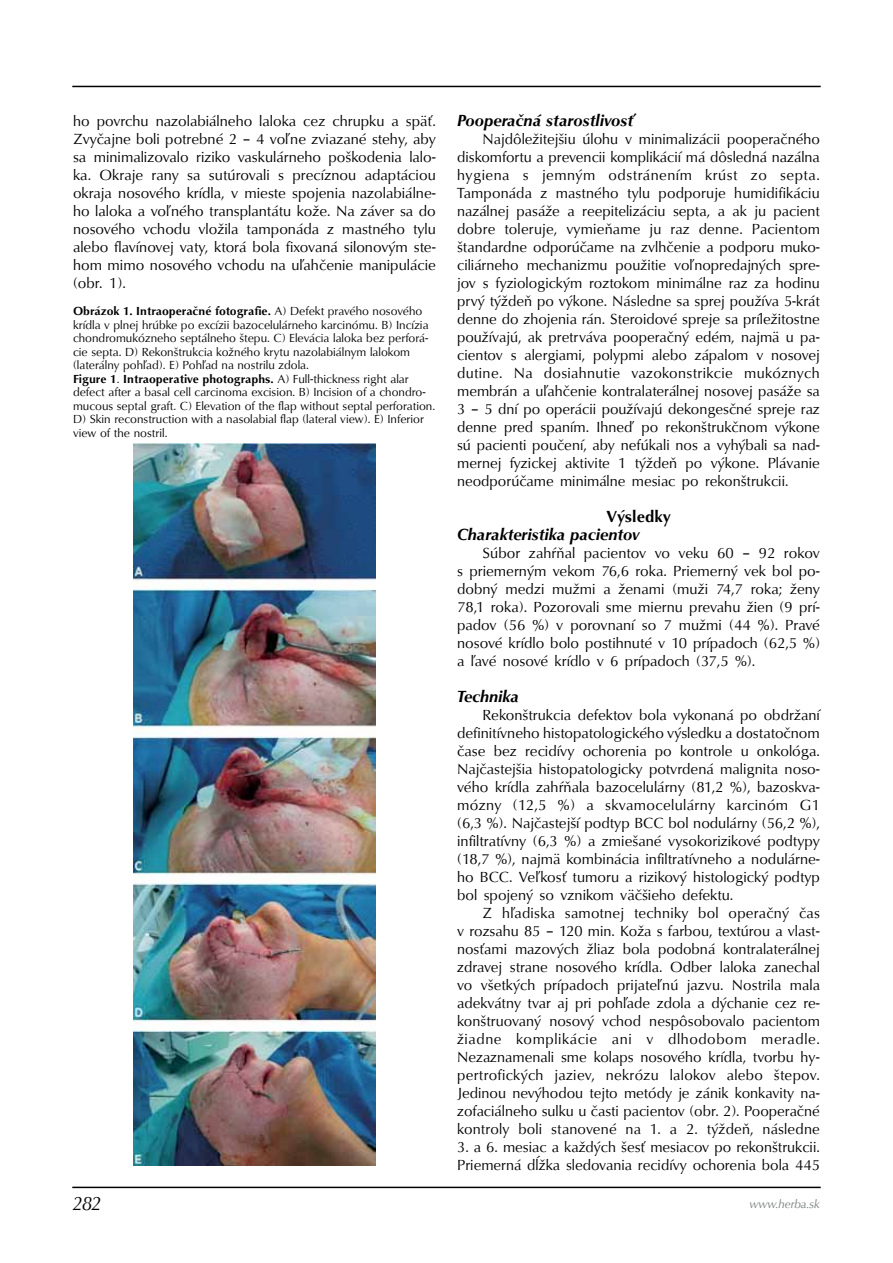
<style>
.page{position:relative;width:893px;height:1263px;background:#fff}
.page>*{position:absolute;margin:0;border:0;box-sizing:border-box;transform-origin:0 0}
.t1{font:italic 19.5px "URW Classico TEE";color:#000}
.t2{font:italic 700 16.5px "URW Classico TEE";color:#000}
.t3{font:700 16.5px "URW Classico TEE";color:#000}
.t4{font:15px/18px "URW Classico TEE";color:#000;text-align:justify}
.t5{font:12px/13.5px "URW Classico TEE";color:#000}
.t6{font:italic 12px "URW Classico TEE";color:#777e7e}
.s1{font-weight:700}
</style>
<div class="page">
<hr style="left:72px;top:86px;width:749px;height:1px;background:#000">
<hr style="left:72px;top:1187px;width:749px;height:1px;background:#000">
<img style="left:133px;top:443px;width:242px;height:722px">
<p class="t4" style="left:73px;top:112px;width:364px">ho povrchu nazolabiálneho laloka cez chrupku a späť.<br>Zvyčajne boli potrebné 2 – 4 voľne zviazané stehy, aby sa minimalizovalo riziko vaskulárneho poškodenia lalo&shy;ka. Okraje rany sa sutúrovali s precíznou adaptáciou okraja nosového krídla, v mieste spojenia nazolabiálne&shy;ho laloka a voľného transplantátu kože. Na záver sa do nosového vchodu vložila tamponáda z mastného tylu alebo flavínovej vaty, ktorá bola fixovaná silonovým ste&shy;hom mimo nosového vchodu na uľahčenie manipulácie (obr. 1).</p>
<p class="t5" style="left:73px;top:304px;width:364px"><span class="s1">Obrázok 1. Intraoperačné fotografie.</span> A) Defekt pravého nosového krídla v plnej hrúbke po excízii bazocelulárneho karcinómu. B) Incízia chondromukózneho septálneho štepu. C) Elevácia laloka bez perforá&shy;cie septa. D) Rekonštrukcia kožného krytu nazolabiálnym lalokom (laterálny pohľad). E) Pohľad na nostrilu zdola.<br><span class="s1">Figure 1</span>. <span class="s1">Intraoperative photographs.</span> A) Full-thickness right alar defect after a basal cell carcinoma excision. B) Incision of a chondro&shy;mucous septal graft. C) Elevation of the flap without septal perforation.<br>D) Skin reconstruction with a nasolabial flap (lateral view). E) Inferior view of the nostril.</p>
<p class="t2" style="left:457px;top:110px;width:179px">Pooperačná starostlivosť</p>
<p class="t4" style="left:457px;top:130px;width:364px;text-indent:26px">Najdôležitejšiu úlohu v minimalizácii pooperačného diskomfortu a prevencii komplikácií má dôsledná nazálna hygiena s jemným odstránením krúst zo septa.<br>Tamponáda z mastného tylu podporuje humidifikáciu nazálnej pasáže a reepitelizáciu septa, a ak ju pacient dobre toleruje, vymieňame ju raz denne. Pacientom štandardne odporúčame na zvlhčenie a podporu muko&shy;ciliárneho mechanizmu použitie voľnopredajných spre&shy;jov s fyziologickým roztokom minimálne raz za hodinu prvý týždeň po výkone. Následne sa sprej používa 5-krát denne do zhojenia rán. Steroidové spreje sa príležitostne používajú, ak pretrváva pooperačný edém, najmä u pa&shy;cientov s alergiami, polypmi alebo zápalom v nosovej dutine. Na dosiahnutie vazokonstrikcie mukóznych membrán a uľahčenie kontralaterálnej nosovej pasáže sa 3 – 5 dní po operácii používajú dekongesčné spreje raz denne pred spaním. Ihneď po rekonštrukčnom výkone sú pacienti poučení, aby nefúkali nos a vyhýbali sa nad&shy;mernej fyzickej aktivite 1 týždeň po výkone. Plávanie neodporúčame minimálne mesiac po rekonštrukcii.</p>
<p class="t3" style="left:606px;top:506px;width:66px">Výsledky</p>
<p class="t2" style="left:457px;top:524px;width:184px">Charakteristika pacientov</p>
<p class="t4" style="left:457px;top:544px;width:364px;text-indent:26px">Súbor zahŕňal pacientov vo veku 60 – 92 rokov s priemerným vekom 76,6 roka. Priemerný vek bol po&shy;dobný medzi mužmi a ženami (muži 74,7 roka; ženy 78,1 roka). Pozorovali sme miernu prevahu žien (9 prí&shy;padov (56 %) v porovnaní so 7 mužmi (44 %). Pravé nosové krídlo bolo postihnuté v 10 prípadoch (62,5 %) a ľavé nosové krídlo v 6 prípadoch (37,5 %).</p>
<p class="t2" style="left:457px;top:686px;width:63px">Technika</p>
<p class="t4" style="left:457px;top:706px;width:364px;text-indent:26px">Rekonštrukcia defektov bola vykonaná po obdržaní definitívneho histopatologického výsledku a dostatočnom čase bez recidívy ochorenia po kontrole u onkológa.<br>Najčastejšia histopatologicky potvrdená malignita noso&shy;vého krídla zahŕňala bazocelulárny (81,2 %), bazoskva&shy;mózny (12,5 %) a skvamocelulárny karcinóm G1 (6,3 %). Najčastejší podtyp BCC bol nodulárny (56,2 %), infiltratívny (6,3 %) a zmiešané vysokorizikové podtypy (18,7 %), najmä kombinácia infiltratívneho a nodulárne&shy;ho BCC. Veľkosť tumoru a rizikový histologický podtyp bol spojený so vznikom väčšieho defektu.</p>
<p class="t4" style="left:457px;top:904px;width:364px;text-indent:26px">Z hľadiska samotnej techniky bol operačný čas v rozsahu 85 – 120 min. Koža s farbou, textúrou a vlast&shy;nosťami mazových žliaz bola podobná kontralaterálnej zdravej strane nosového krídla. Odber laloka zanechal vo všetkých prípadoch prijateľnú jazvu. Nostrila mala adekvátny tvar aj pri pohľade zdola a dýchanie cez re&shy;konštruovaný nosový vchod nespôsobovalo pacientom žiadne komplikácie ani v dlhodobom meradle.<br>Nezaznamenali sme kolaps nosového krídla, tvorbu hy&shy;pertrofických jaziev, nekrózu lalokov alebo štepov.<br>Jedinou nevýhodou tejto metódy je zánik konkavity na&shy;zofaciálneho sulku u časti pacientov (obr. 2). Pooperačné kontroly boli stanovené na 1. a 2. týždeň, následne</p>
<p class="t4" style="left:457px;top:1138px;width:364px">3. a 6. mesiac a každých šesť mesiacov po rekonštrukcii.<br>Priemerná dĺžka sledovania recidívy ochorenia bola 445</p>
<h1 class="t1" style="left:73px;top:1191px;width:30px">282</h1>
<p class="t6" style="left:749px;top:1197px;width:72px">www.herba.sk</p>
</div>
